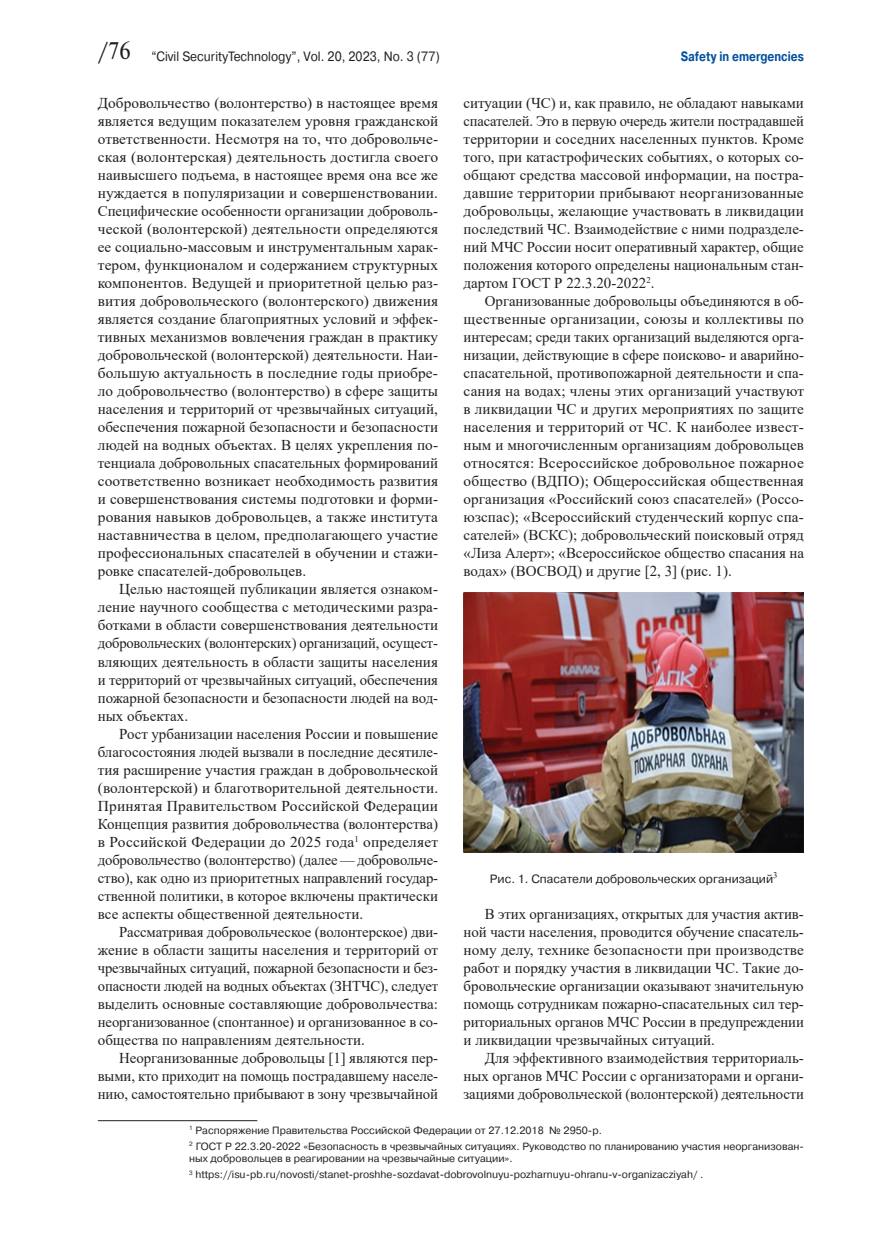
<style>
.page{position:relative;width:872px;height:1234px;background:#fff}
.page>*{position:absolute;margin:0;border:0;box-sizing:border-box;transform-origin:0 0}
.BODY{font:15px/18px "Times New Roman";color:#231f20;text-align:justify}
.t1{font:13.5px "Pragmatica C";color:#231f20;scale:.9 1}
.t2{font:700 13.5px "Pragmatica C";color:#03529f;scale:.82 1}
.PODRIS{font:12px "Pragmatica C";color:#231f20}
.SNOSKA_body{font:10.5px/12px "Pragmatica C";color:#231f20}
.SNOSKA_first{font:10.5px "Pragmatica C";color:#231f20}
.s1{font-family:"Newton C";font-size:24px}
</style>
<div class="page">
<img style="left:463px;top:592px;width:341px;height:260px">
<hr style="left:98px;top:1120px;width:159px;height:1px;background:#231f20">
<p class="t1" style="left:98px;top:49px;width:381px"><span class="s1">/76</span> “Civil SecurityTechnology”, Vol. 20, 2023, No. 3 (77)</p>
<p class="t2" style="left:681px;top:48px;width:152px">Safety in emergencies</p>
<p class="BODY" style="left:98px;top:94px;width:342px">Добровольчество (волонтерство) в настоящее время является ведущим показателем уровня гражданской ответственности. Несмотря на то, что добровольче&shy;ская (волонтерская) деятельность достигла своего наивысшего подъема, в настоящее время она все же нуждается в популяризации и совершенствовании.<br>Специфические особенности организации доброволь&shy;ческой (волонтерской) деятельности определяются ее социально-массовым и инструментальным харак&shy;тером, функционалом и содержанием структурных компонентов. Ведущей и приоритетной целью раз&shy;вития добровольческого (волонтерского) движения является создание благоприятных условий и эффек&shy;тивных механизмов вовлечения граждан в практику добровольческой (волонтерской) деятельности. Наи&shy;большую актуальность в последние годы приобре&shy;ло добровольчество (волонтерство) в сфере защиты населения и территорий от чрезвычайных ситуаций, обеспечения пожарной безопасности и безопасности людей на водных объектах. В целях укрепления по&shy;тенциала добровольных спасательных формирований соответственно возникает необходимость развития и совершенствования системы подготовки и форми&shy;рования навыков добровольцев, а также института наставничества в целом, предполагающего участие профессиональных спасателей в обучении и стажи&shy;ровке спасателей-добровольцев.</p>
<p class="BODY" style="left:98px;top:580px;width:342px;text-indent:21px">Целью настоящей публикации является ознаком&shy;ление научного сообщества с методическими разра&shy;ботками в области совершенствования деятельности добровольческих (волонтерских) организаций, осущест&shy;вляющих деятельность в области защиты населения и территорий от чрезвычайных ситуаций, обеспечения пожарной безопасности и безопасности людей на вод&shy;ных объектах.</p>
<p class="BODY" style="left:98px;top:724px;width:342px;text-indent:21px">Рост урбанизации населения России и повышение благосостояния людей вызвали в последние десятиле&shy;тия расширение участия граждан в добровольческой (волонтерской) и благотворительной деятельности.<br>Принятая Правительством Российской Федерации Концепция развития добровольчества (волонтерства) в Российской Федерации до 2025 года<sup>1</sup> определяет добровольчество (волонтерство) (далее — добровольче&shy;ство), как одно из приоритетных направлений государ&shy;ственной политики, в которое включены практически все аспекты общественной деятельности.</p>
<p class="BODY" style="left:98px;top:922px;width:342px;text-indent:21px">Рассматривая добровольческое (волонтерское) дви&shy;жение в области защиты населения и территорий от чрезвычайных ситуаций, пожарной безопасности и без&shy;опасности людей на водных объектах (ЗНТЧС), следует выделить основные составляющие добровольчества: неорганизованное (спонтанное) и организованное в со&shy;общества по направлениям деятельности.</p>
<p class="BODY" style="left:98px;top:1048px;width:342px;text-indent:21px">Неорганизованные добровольцы [1] являются пер&shy;выми, кто приходит на помощь пострадавшему населе&shy;нию, самостоятельно прибывают в зону чрезвычайной</p>
<p class="BODY" style="left:463px;top:94px;width:342px">ситуации (ЧС) и, как правило, не обладают навыками спасателей. Это в первую очередь жители пострадавшей территории и соседних населенных пунктов. Кроме того, при катастрофических событиях, о которых со&shy;общают средства массовой информации, на постра&shy;давшие территории прибывают неорганизованные добровольцы, желающие участвовать в ликвидации последствий ЧС. Взаимодействие с ними подразделе&shy;ний МЧС России носит оперативный характер, общие положения которого определены национальным стан&shy;дартом ГОСТ Р 22.3.20-2022<sup>2</sup>.</p>
<p class="BODY" style="left:463px;top:292px;width:342px;text-indent:21px">Организованные добровольцы объединяются в об&shy;щественные организации, союзы и коллективы по интересам; среди таких организаций выделяются орга&shy;низации, действующие в сфере поисково- и аварийно&shy;спасательной, противопожарной деятельности и спа&shy;сания на водах; члены этих организаций участвуют в ликвидации ЧС и других мероприятиях по защите населения и территорий от ЧС. К наиболее извест&shy;ным и многочисленным организациям добровольцев относятся: Всероссийское добровольное пожарное общество (ВДПО); Общероссийская общественная организация «Российский союз спасателей» (Россо&shy;юзспас); «Всероссийский студенческий корпус спа&shy;сателей» (ВСКС); добровольческий поисковый отряд «Лиза Алерт»; «Всероссийское общество спасания на водах» (ВОСВОД) и другие [2, 3] (рис. 1).</p>
<p class="PODRIS" style="left:490px;top:871px;width:289px">Рис. 1. Спасатели добровольческих организаций<sup>3</sup></p>
<p class="BODY" style="left:463px;top:904px;width:342px;text-indent:21px">В этих организациях, открытых для участия актив&shy;ной части населения, проводится обучение спасатель&shy;ному делу, технике безопасности при производстве работ и порядку участия в ликвидации ЧС. Такие до&shy;бровольческие организации оказывают значительную помощь сотрудникам пожарно-спасательных сил тер&shy;риториальных органов МЧС России в предупреждении и ликвидации чрезвычайных ситуаций.</p>
<p class="BODY" style="left:463px;top:1048px;width:342px;text-indent:21px">Для эффективного взаимодействия территориаль&shy;ных органов МЧС России с организаторами и органи&shy;зациями добровольческой (волонтерской) деятельности</p>
<p class="SNOSKA_first" style="left:189px;top:1123px;width:414px"><sup>1</sup> Распоряжение Правительства Российской Федерации от 27.12.2018 № 2950-р.</p>
<p class="SNOSKA_body" style="left:189px;top:1139px;width:616px"><sup>2</sup> ГОСТ Р 22.3.20-2022 «Безопасность в чрезвычайных ситуациях. Руководство по планированию участия неорганизован&shy;ных добровольцев в реагировании на чрезвычайные ситуации».</p>
<p class="SNOSKA_body" style="left:189px;top:1168px;width:515px"><sup>3</sup> https://isu-pb.ru/novosti/stanet-proshhe-sozdavat-dobrovolnuyu-pozharnuyu-ohranu-v-organizacziyah/ .</p>
</div>
